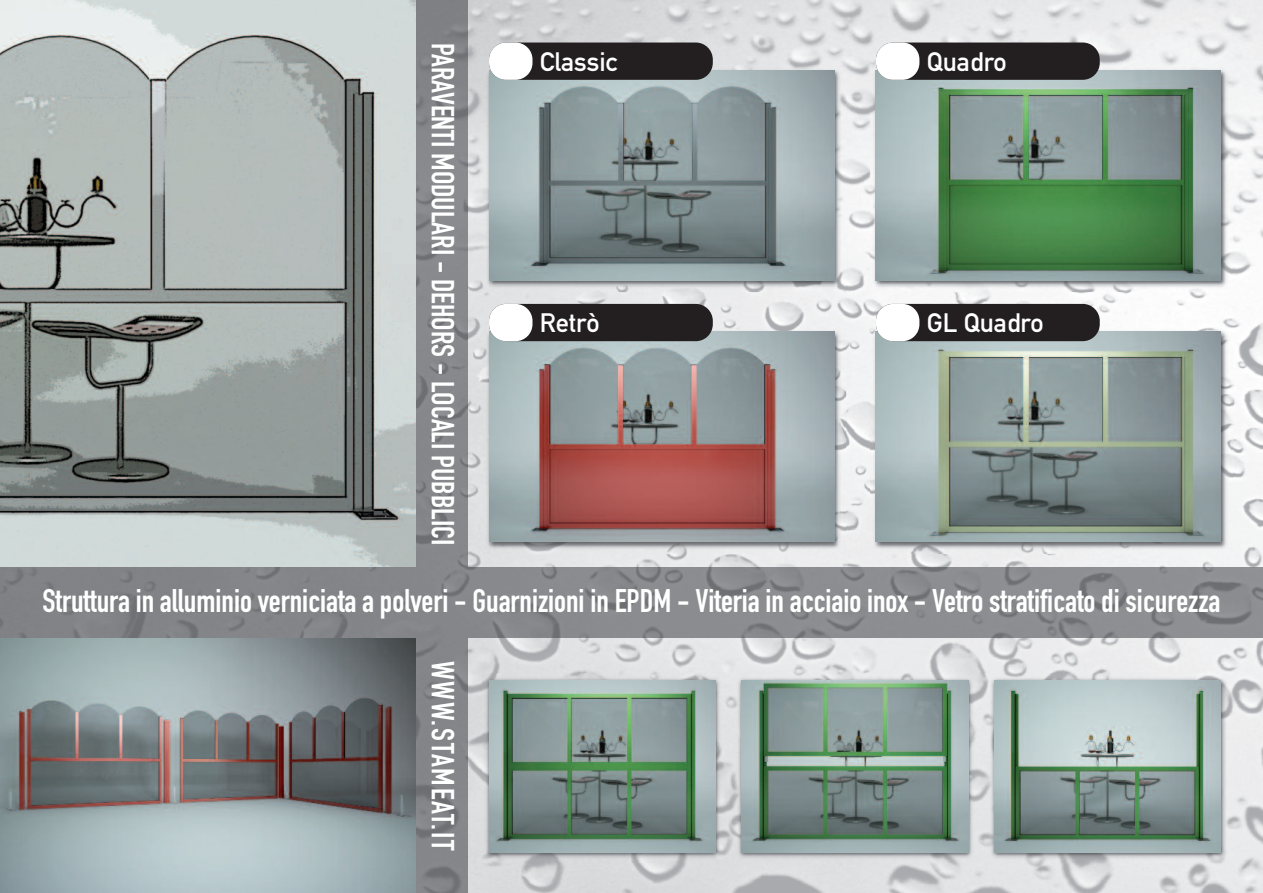
<style>
.page{position:relative;width:1263px;height:893px;background:#fff}
.page>*{position:absolute;margin:0;border:0;box-sizing:border-box;transform-origin:0 0}
.t1{font:32.25px "DIN Engschrift";color:#fff}
.t2{font:31.5px "DIN Engschrift";color:#fff}
.t3{font:31.5px "DIN Engschrift";letter-spacing:.06em;color:#fff}
.t4{font:26.25px "DIN Mittelschrift";color:#fff}
</style>
<div class="page">
<img style="left:468px;top:0;width:795px;height:893px">
<img style="left:0;top:0;width:468px;height:568px">
<img style="left:0;top:638px;width:468px;height:255px">
<img style="left:0;top:568px;width:1263px;height:70px">
<img style="left:484px;top:65px;width:361px;height:227px">
<img style="left:489px;top:70px;width:345px;height:210px">
<div style="left:489px;top:43px;width:224px;height:37px;background:#231f20;border-radius:17px"></div>
<div style="left:489px;top:43px;width:43px;height:37px;background:#fff;border-radius:17px"></div>
<img style="left:871px;top:65px;width:361px;height:227px">
<img style="left:876px;top:70px;width:345px;height:210px">
<div style="left:876px;top:43px;width:224px;height:37px;background:#231f20;border-radius:17px"></div>
<div style="left:876px;top:43px;width:43px;height:37px;background:#fff;border-radius:17px"></div>
<img style="left:484px;top:326px;width:361px;height:227px">
<img style="left:489px;top:332px;width:345px;height:210px">
<img style="left:482px;top:673px;width:749px;height:189px">
<img style="left:489px;top:680px;width:227px;height:173px">
<img style="left:741px;top:680px;width:227px;height:173px">
<img style="left:994px;top:680px;width:227px;height:173px">
<div style="left:489px;top:304px;width:224px;height:37px;background:#231f20;border-radius:17px"></div>
<div style="left:489px;top:304px;width:43px;height:37px;background:#fff;border-radius:17px"></div>
<img style="left:871px;top:326px;width:361px;height:227px">
<img style="left:876px;top:332px;width:345px;height:210px">
<div style="left:876px;top:304px;width:224px;height:37px;background:#231f20;border-radius:17px"></div>
<div style="left:876px;top:304px;width:43px;height:37px;background:#fff;border-radius:17px"></div>
<p class="t2" style="left:454px;top:43px;width:504px;rotate:90deg">PARAVENTI MODULARI - DEHORS - LOCALI PUBBLICI</p>
<p class="t4" style="left:540px;top:52px;width:79px">Classic</p>
<p class="t4" style="left:927px;top:52px;width:81px">Quadro</p>
<p class="t4" style="left:540px;top:313px;width:61px">Retrò</p>
<p class="t4" style="left:927px;top:313px;width:118px">GL Quadro</p>
<p class="t1" style="left:43px;top:589px;width:1179px">Struttura in alluminio verniciata a polveri - Guarnizioni in EPDM - Viteria in acciaio inox - Vetro stratificato di sicurezza</p>
<p class="t3" style="left:454px;top:661px;width:191px;rotate:90deg">WWW.STAMEAT.IT</p>
</div>
